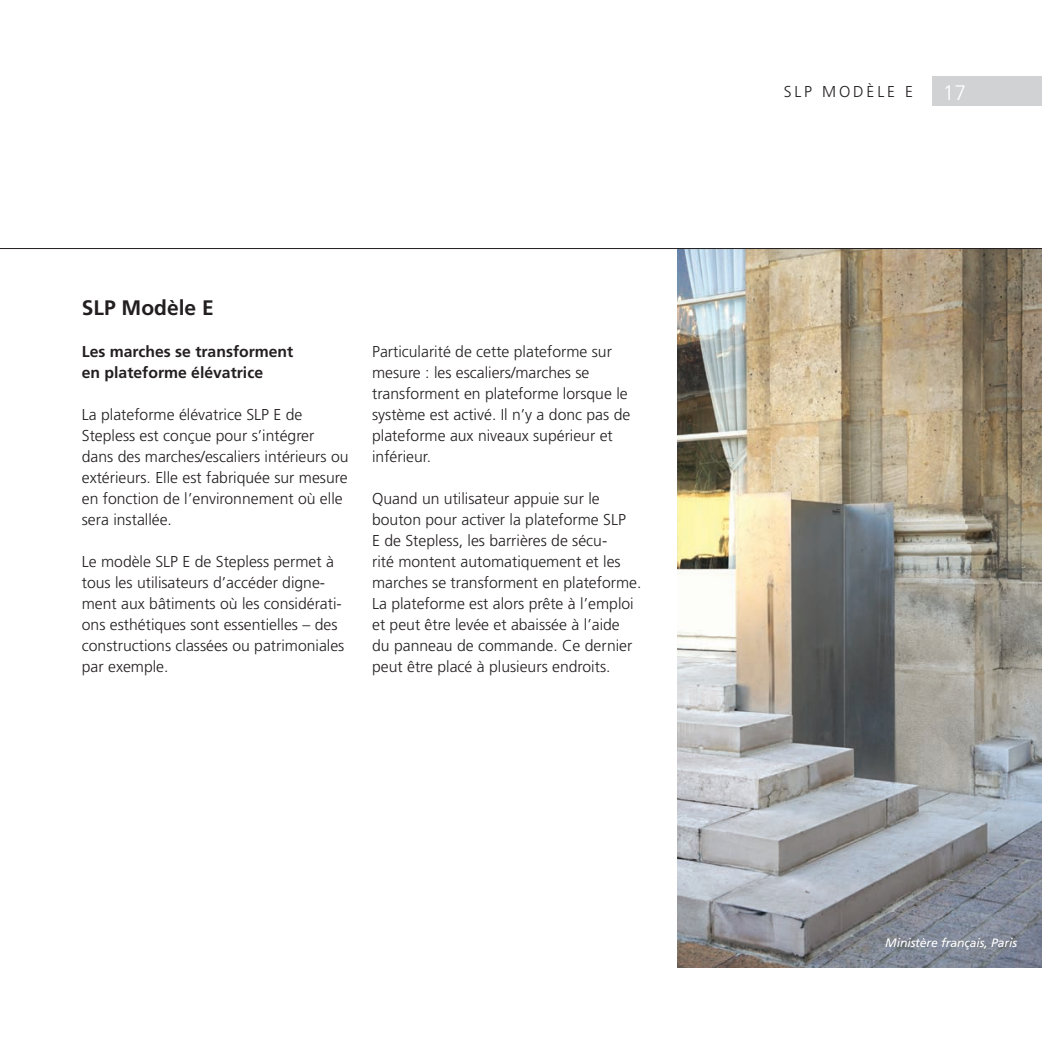
<style>
.page{position:relative;width:1042px;height:1042px;background:#fff}
.page>*{position:absolute;margin:0;border:0;box-sizing:border-box;transform-origin:0 0}
.t1{font:700 21px "Frutiger LT Pro";color:#231f20}
.t2{font:300 21px "Frutiger LT Pro";color:#fff}
.t3{font:300 15.75px/21px "Frutiger LT Pro";color:#231f20}
.t4{font:700 15.75px/21px "Frutiger LT Pro";color:#231f20}
.t5{font:300 15.75px "Frutiger LT Pro";letter-spacing:.18em;color:#231f20}
.t6{font:italic 12.25px "Frutiger LT Pro";letter-spacing:-.01em;color:#fff}
</style>
<div class="page">
<img style="left:677px;top:249px;width:365px;height:718px">
<div style="left:933px;top:76px;width:109px;height:30px;background:#d1d2d4"></div>
<hr style="left:0;top:248px;width:1042px;height:1px;background:#231f20">
<h1 class="t1" style="left:82px;top:295px;width:133px">SLP Modèle E</h1>
<p class="t4" style="left:82px;top:341px;width:213px">Les marches se transforment en plateforme élévatrice</p>
<p class="t3" style="left:82px;top:404px;width:268px">La plateforme élévatrice SLP E de Stepless est conçue pour s’intégrer dans des marches/escaliers intérieurs ou extérieurs. Elle est fabriquée sur mesure en fonction de l’environnement où elle sera installée.</p>
<p class="t3" style="left:82px;top:551px;width:264px">Le modèle SLP E de Stepless permet à tous les utilisateurs d’accéder digne&shy;ment aux bâtiments où les considérati&shy;ons esthétiques sont essentielles – des constructions classées ou patrimoniales par exemple.</p>
<p class="t3" style="left:372px;top:341px;width:260px">Particularité de cette plateforme sur mesure : les escaliers/marches se transforment en plateforme lorsque le système est activé. Il n’y a donc pas de plateforme aux niveaux supérieur et inférieur.</p>
<p class="t3" style="left:372px;top:488px;width:271px">Quand un utilisateur appuie sur le bouton pour activer la plateforme SLP<br>E de Stepless, les barrières de sécu-<br>rité montent automatiquement et les marches se transforment en plateforme.<br>La plateforme est alors prête à l’emploi et peut être levée et abaissée à l’aide<br>du panneau de commande. Ce dernier peut être placé à plusieurs endroits.</p>
<p class="t5" style="left:784px;top:83px;width:131px">SLP MODÈLE E</p>
<h1 class="t2" style="left:943px;top:80px;width:25px">17</h1>
<p class="t6" style="left:885px;top:935px;width:133px">Ministère français, Paris</p>
</div>
